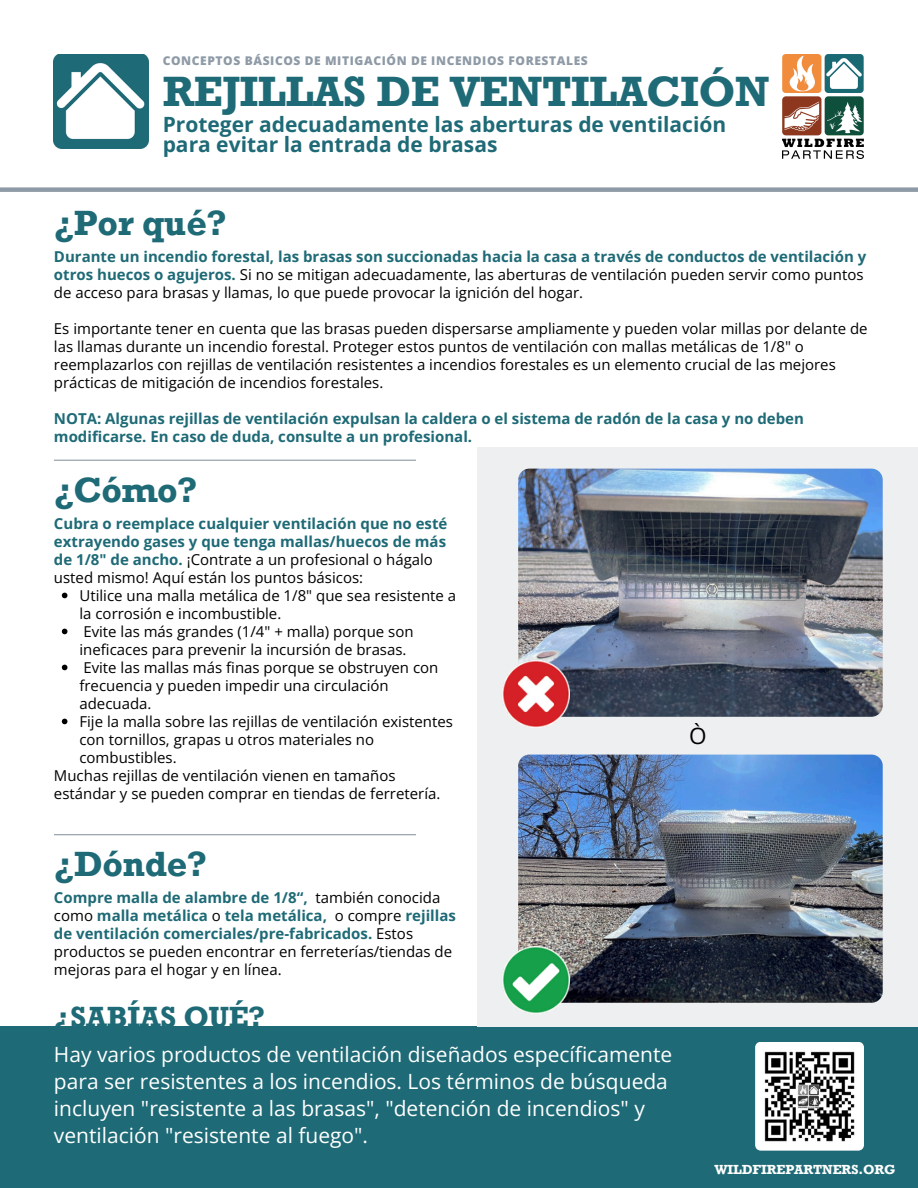
<style>
.page{position:relative;width:918px;height:1188px;background:#fff}
.page>*{position:absolute;margin:0;border:0;box-sizing:border-box;transform-origin:0 0}
.t1{font:700 43.5px "Rockwell Std";letter-spacing:-.01em;color:#1e6a76}
.t2{font:700 36px "Rockwell Std";letter-spacing:-.01em;color:#1e6a76}
.t3{font:700 30px "Rockwell Std";letter-spacing:-.01em;color:#1e6a76}
.t4{font:22.5px "Open Sans";color:#000}
.t5{font:21px/27px "Open Sans";color:#fff}
.t6{font:700 21px/20.2px "Open Sans";color:#1e6a76}
.t7{font:15px/18px "Open Sans";color:#000}
.t8{font:700 15px/18px "Open Sans";color:#1e6a76}
.t9{font:700 13.5px "Rockwell Std";letter-spacing:-.01em;color:#fff}
.t10{font:800 12px "Open Sans";letter-spacing:.05em;color:#8e9aa6}
.s1{font-weight:700;color:#1e6a76}
.s2{font-weight:400;color:#000}
</style>
<div class="page">
<div style="left:0;top:1027px;width:918px;height:161px;background:#1e6a76"></div>
<div style="left:0;top:187px;width:918px;height:5px;background:#8e9aa6"></div>
<img style="left:54px;top:54px;width:94px;height:94px">
<img style="left:783px;top:54px;width:81px;height:105px">
<svg style="left:755px;top:1042px;width:109px;height:109px"></svg>
<div style="left:478px;top:447px;width:440px;height:580px;background:#eeeff1"></div>
<img style="left:518px;top:469px;width:365px;height:248px;border-radius:11px">
<img style="left:503px;top:661px;width:66px;height:67px">
<img style="left:518px;top:755px;width:365px;height:248px;border-radius:11px">
<img style="left:503px;top:947px;width:66px;height:66px">
<hr style="left:54px;top:460px;width:362px;height:1px;background:#8e9aa6">
<hr style="left:54px;top:834px;width:362px;height:1px;background:#8e9aa6">
<img style="left:763px;top:1050px;width:93px;height:93px">
<svg style="left:62px;top:593px;width:5px;height:5px"></svg>
<svg style="left:62px;top:629px;width:5px;height:5px"></svg>
<svg style="left:62px;top:665px;width:5px;height:5px"></svg>
<svg style="left:62px;top:719px;width:5px;height:5px"></svg>
<p class="t10" style="left:163px;top:52px;width:427px">CONCEPTOS BÁSICOS DE MITIGACIÓN DE INCENDIOS FORESTALES</p>
<h2 class="t1" style="left:163px;top:76px;width:609px">REJILLAS DE VENTILACIÓN</h2>
<h4 class="t6" style="left:163px;top:113px;width:565px">Proteger adecuadamente las aberturas de ventilación para evitar la entrada de brasas</h4>
<p class="t2" style="left:54px;top:211px;width:174px">¿Por qué?</p>
<h6 class="t7" style="left:54px;top:247px;width:814px"><span class="s1">Durante un incendio forestal, las brasas son succionadas hacia la casa a través de conductos de ventilación y otros huecos o agujeros.</span> Si no se mitigan adecuadamente, las aberturas de ventilación pueden servir como puntos de acceso para brasas y llamas, lo que puede provocar la ignición del hogar.</h6>
<p class="t7" style="left:54px;top:319px;width:815px">Es importante tener en cuenta que las brasas pueden dispersarse ampliamente y pueden volar millas por delante de las llamas durante un incendio forestal. Proteger estos puntos de ventilación con mallas metálicas de 1/8" o reemplazarlos con rejillas de ventilación resistentes a incendios forestales es un elemento crucial de las mejores prácticas de mitigación de incendios forestales.</p>
<p class="t8" style="left:54px;top:409px;width:752px">NOTA: Algunas rejillas de ventilación expulsan la caldera o el sistema de radón de la casa y no deben modificarse. En caso de duda, consulte a un profesional.</p>
<p class="t2" style="left:54px;top:477px;width:145px">¿Cómo?</p>
<p class="t8" style="left:54px;top:514px;width:395px">Cubra o reemplace cualquier ventilación que no esté extrayendo gases y que tenga mallas/huecos de más de 1/8" de ancho. <span class="s2">¡Contrate a un profesional o hágalo usted mismo! Aquí están los puntos básicos:</span></p>
<p class="t7" style="left:79px;top:586px;width:378px">Utilice una malla metálica de 1/8" que sea resistente a la corrosión e incombustible.</p>
<p class="t7" style="left:79px;top:622px;width:336px">Evite las más grandes (1/4" + malla) porque son ineficaces para prevenir la incursión de brasas.</p>
<p class="t7" style="left:79px;top:658px;width:361px">Evite las mallas más finas porque se obstruyen con frecuencia y pueden impedir una circulación adecuada.</p>
<p class="t7" style="left:79px;top:712px;width:375px">Fije la malla sobre las rejillas de ventilación existentes con tornillos, grapas u otros materiales no combustibles.</p>
<p class="t7" style="left:54px;top:766px;width:388px">Muchas rejillas de ventilación vienen en tamaños estándar y se pueden comprar en tiendas de ferretería.</p>
<h1 class="t4" style="left:689px;top:720px;width:19px">Ò</h1>
<p class="t2" style="left:54px;top:852px;width:155px">¿Dónde?</p>
<p class="t7" style="left:54px;top:888px;width:403px"><span class="s1">Compre malla de alambre de 1/8“,</span> también conocida como <span class="s1">malla metálica</span> o <span class="s1">tela metálica,</span> o compre <span class="s1">rejillas de ventilación comerciales/pre-fabricados.</span> Estos productos se pueden encontrar en ferreterías/tiendas de mejoras para el hogar y en línea.</p>
<p class="t3" style="left:54px;top:1006px;width:213px">¿SABÍAS QUÉ?</p>
<h5 class="t5" style="left:54px;top:1041px;width:620px">Hay varios productos de ventilación diseñados específicamente para ser resistentes a los incendios. Los términos de búsqueda incluyen "resistente a las brasas", "detención de incendios" y ventilación "resistente al fuego".</h5>
<p class="t9" style="left:714px;top:1165px;width:183px">WILDFIREPARTNERS.ORG</p>
</div>
